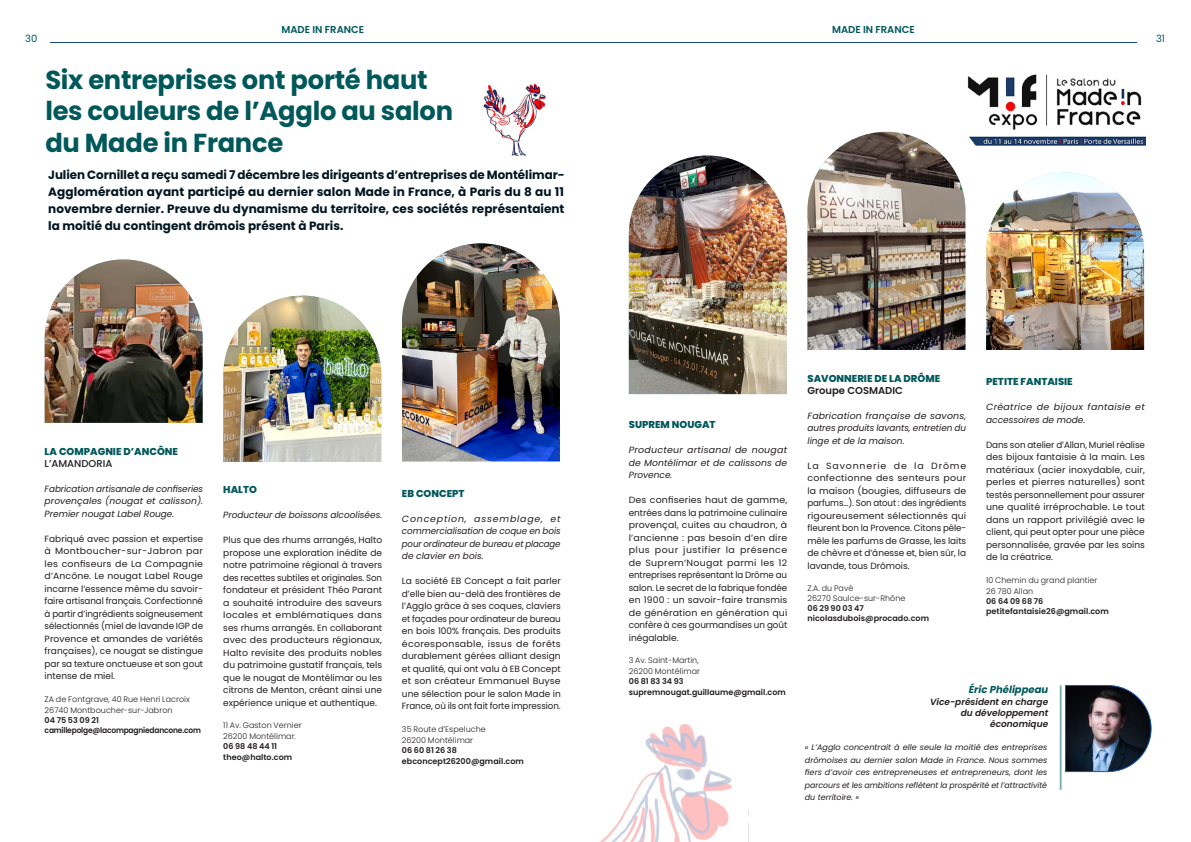
<style>
.page{position:relative;width:1191px;height:842px;background:#fff}
.page>*{position:absolute;margin:0;border:0;box-sizing:border-box;transform-origin:0 0}
._2_-_Gros_Titre{font:700 26px "Poppins";letter-spacing:-.01em;color:#00585b}
._3_-_Chapeau{font:700 12px/17px "Poppins";color:#031722;text-align:justify}
._5_-_textes_courant_gras{font:800 10px "Poppins";color:#00585b}
._1_-_Rubrique{font:600 10px "Poppins";color:#00585b}
._5_-_textes_courant_gras-2{font:600 10px "Poppins";color:#231f20}
._6_-_Nom_de_l_élu{font:italic 700 10px "Poppins";color:#00585b}
._5_-_textes_courant_gras-3{font:500 10px "Poppins";color:#231f20}
._4_-_Article_Texte_Courant{font:800 10px "Poppins";color:#00585b}
._1_-_Rubrique-2{font:10px "Poppins";color:#00585b}
._4_-_Article_Texte_Courant-2{font:9px/12.5px "Poppins";color:#231f20;text-align:justify}
._4_-_Article_Texte_Courant-3{font:9px/12.5px "Poppins";color:#231f20;text-align:justify;scale:1.05 1}
._4_-_Article_Texte_Courant-4{font:italic 9px/12.5px "Poppins";color:#231f20;text-align:justify;scale:1.05 1}
._4_-_Article_Texte_Courant-5{font:italic 9px/12.5px "Poppins";color:#231f20;text-align:justify}
._7_-_Fonction_de_l_élu{font:italic 600 9px "Poppins";color:#231f20}
._4_-_Article_Texte_Courant-6{font:italic 9px/12.5px "Poppins";letter-spacing:.03em;color:#231f20;scale:1.05 1}
._4_-_Article_Texte_Courant-7{font:italic 8px/12.5px "Poppins";letter-spacing:-.005em;color:#231f20;text-align:justify}
.Paramètres_mise_en_page_MLS{font:300 8px "Poppins";letter-spacing:.005em;color:#231f20}
.Paramètres_mise_en_page_MLS-2{font:600 8px "Poppins";letter-spacing:.005em;color:#231f20}
.Paramètres_mise_en_page_MLS-3{font:600 8px "Poppins";letter-spacing:-.025em;color:#231f20;scale:.94 1}
</style>
<div class="page">
<img style="left:600px;top:724px;width:132px;height:118px">
<hr style="left:50px;top:42px;width:1087px;height:1px;background:#174481">
<img style="left:967px;top:74px;width:178px;height:72px">
<img style="left:483px;top:83px;width:64px;height:73px">
<img style="left:45px;top:259px;width:158px;height:164px">
<img style="left:223px;top:296px;width:158px;height:166px">
<img style="left:402px;top:243px;width:158px;height:218px">
<img style="left:629px;top:155px;width:158px;height:239px">
<img style="left:807px;top:132px;width:158px;height:218px">
<img style="left:986px;top:172px;width:158px;height:178px">
<img style="left:1065px;top:685px;width:86px;height:87px">
<hr style="left:1059px;top:685px;width:2px;height:105px;background:#76abb0">
<p class="_1_-_Rubrique" style="left:281px;top:24px;width:84px">MADE IN FRANCE</p>
<p class="_1_-_Rubrique" style="left:832px;top:24px;width:84px">MADE IN FRANCE</p>
<p class="_1_-_Rubrique-2" style="left:25px;top:33px;width:14px">30</p>
<p class="_1_-_Rubrique-2" style="left:1156px;top:33px;width:11px">31</p>
<p class="_2_-_Gros_Titre" style="left:45px;top:65px;width:384px">Six entreprises ont porté haut</p>
<p class="_2_-_Gros_Titre" style="left:45px;top:96px;width:409px">les couleurs de l’Agglo au salon</p>
<p class="_2_-_Gros_Titre" style="left:45px;top:127px;width:239px">du Made in France</p>
<p class="_3_-_Chapeau" style="left:48px;top:166px;width:518px">Julien Cornillet a reçu samedi 7 décembre les dirigeants d’entreprises de Montélimar-Agglomération ayant participé au dernier salon Made in France, à Paris du 8 au 11 novembre dernier. Preuve du dynamisme du territoire, ces sociétés représentaient la moitié du contingent drômois présent à Paris.</p>
<p class="_5_-_textes_courant_gras" style="left:45px;top:445px;width:135px">LA COMPAGNIE D’ANCÔNE</p>
<p class="_5_-_textes_courant_gras-3" style="left:45px;top:457px;width:69px">L’AMANDORIA</p>
<p class="_4_-_Article_Texte_Courant-5" style="left:45px;top:482px;width:160px">Fabrication artisanale de confiseries provençales (nougat et calisson).<br>Premier nougat Label Rouge.</p>
<p class="_4_-_Article_Texte_Courant-2" style="left:45px;top:532px;width:160px">Fabriqué avec passion et expertise à Montboucher-sur-Jabron par les confiseurs de La Compagnie d’Ancône. Le nougat Label Rouge incarne l’essence même du savoir&shy;faire artisanal français. Confectionné à partir d’ingrédients soigneusement sélectionnés (miel de lavande IGP de Provence et amandes de variétés françaises), ce nougat se distingue par sa texture onctueuse et son gout intense de miel.</p>
<p class="Paramètres_mise_en_page_MLS" style="left:45px;top:694px;width:147px">ZA de Fontgrave, 40 Rue Henri Lacroix</p>
<p class="Paramètres_mise_en_page_MLS" style="left:45px;top:705px;width:129px">26740 Montboucher-sur-Jabron</p>
<p class="Paramètres_mise_en_page_MLS-2" style="left:45px;top:715px;width:56px">04 75 53 09 21</p>
<p class="Paramètres_mise_en_page_MLS-3" style="left:45px;top:725px;width:168px">camillepolge@lacompagniedancone.com</p>
<p class="_4_-_Article_Texte_Courant" style="left:223px;top:484px;width:35px">HALTO</p>
<p class="_4_-_Article_Texte_Courant-5" style="left:223px;top:509px;width:160px">Producteur de boissons alcoolisées.</p>
<p class="_4_-_Article_Texte_Courant-2" style="left:223px;top:534px;width:160px">Plus que des rhums arrangés, Halto propose une exploration inédite de notre patrimoine régional à travers des recettes subtiles et originales. Son fondateur et président Théo Parant a souhaité introduire des saveurs locales et emblématiques dans ses rhums arrangés. En collaborant avec des producteurs régionaux, Halto revisite des produits nobles du patrimoine gustatif français, tels que le nougat de Montélimar ou les citrons de Menton, créant ainsi une expérience unique et authentique.</p>
<p class="Paramètres_mise_en_page_MLS" style="left:223px;top:721px;width:80px">11 Av. Gaston Vernier</p>
<p class="Paramètres_mise_en_page_MLS" style="left:223px;top:732px;width:74px">26200 Montélimar.</p>
<p class="Paramètres_mise_en_page_MLS-2" style="left:223px;top:742px;width:55px">06 98 48 44 11</p>
<p class="Paramètres_mise_en_page_MLS-2" style="left:223px;top:753px;width:70px">theo@halto.com</p>
<p class="_5_-_textes_courant_gras" style="left:402px;top:487px;width:64px">EB CONCEPT</p>
<p class="_4_-_Article_Texte_Courant-4" style="left:402px;top:512px;width:153px">Conception, assemblage, et commercialisation de coque en bois pour ordinateur de bureau et placage de clavier en bois.</p>
<p class="_4_-_Article_Texte_Courant-2" style="left:402px;top:575px;width:160px">La société EB Concept a fait parler d’elle bien au-delà des frontières de l’Agglo grâce à ses coques, claviers et façades pour ordinateur de bureau en bois 100% français. Des produits écoresponsable, issus de forêts durablement gérées alliant design et qualité, qui ont valu à EB Concept et son créateur Emmanuel Buyse une sélection pour le salon Made in France, où ils ont fait forte impression.</p>
<p class="Paramètres_mise_en_page_MLS" style="left:402px;top:724px;width:85px">35 Route d’Espeluche</p>
<p class="Paramètres_mise_en_page_MLS" style="left:402px;top:735px;width:73px">26200 Montélimar</p>
<p class="Paramètres_mise_en_page_MLS-2" style="left:402px;top:745px;width:56px">06 60 81 26 38</p>
<p class="Paramètres_mise_en_page_MLS-2" style="left:402px;top:756px;width:123px">ebconcept26200@gmail.com</p>
<p class="_5_-_textes_courant_gras" style="left:629px;top:419px;width:88px">SUPREM NOUGAT</p>
<p class="_4_-_Article_Texte_Courant-4" style="left:629px;top:444px;width:152px">Producteur artisanal de nougat de Montélimar et de calissons de Provence.</p>
<p class="_4_-_Article_Texte_Courant-3" style="left:629px;top:494px;width:152px">Des confiseries haut de gamme, entrées dans la patrimoine culinaire provençal, cuites au chaudron, à l’ancienne : pas besoin d’en dire plus pour justifier la présence de Suprem’Nougat parmi les 12 entreprises représentant la Drôme au salon. Le secret de la fabrique fondée en 1900 : un savoir-faire transmis de génération en génération qui confère à ces gourmandises un goût inégalable.</p>
<p class="Paramètres_mise_en_page_MLS" style="left:629px;top:656px;width:71px">3 Av. Saint-Martin,</p>
<p class="Paramètres_mise_en_page_MLS" style="left:629px;top:667px;width:73px">26200 Montélimar</p>
<p class="Paramètres_mise_en_page_MLS-2" style="left:629px;top:677px;width:56px">06 81 83 34 93</p>
<p class="Paramètres_mise_en_page_MLS-2" style="left:629px;top:688px;width:158px">supremnougat.guillaume@gmail.com</p>
<p class="_5_-_textes_courant_gras" style="left:807px;top:372px;width:134px">SAVONNERIE DE LA DRÔME</p>
<p class="_5_-_textes_courant_gras-2" style="left:807px;top:384px;width:97px">Groupe COSMADIC</p>
<p class="_4_-_Article_Texte_Courant-4" style="left:807px;top:409px;width:153px">Fabrication française de savons, autres produits lavants, entretien du linge et de la maison.</p>
<p class="_4_-_Article_Texte_Courant-3" style="left:807px;top:459px;width:153px">La Savonnerie de la Drôme confectionne des senteurs pour la maison (bougies, diffuseurs de parfums…). Son atout : des ingrédients rigoureusement sélectionnés qui fleurent bon la Provence. Citons pêle&shy;mêle les parfums de Grasse, les laits de chèvre et d’ânesse et, bien sûr, la lavande, tous Drômois.</p>
<p class="Paramètres_mise_en_page_MLS" style="left:807px;top:584px;width:47px">Z.A. du Pavé</p>
<p class="Paramètres_mise_en_page_MLS" style="left:807px;top:594px;width:99px">26270 Saulce-sur-Rhône</p>
<p class="Paramètres_mise_en_page_MLS-2" style="left:807px;top:604px;width:58px">06 29 90 03 47</p>
<p class="Paramètres_mise_en_page_MLS-2" style="left:807px;top:614px;width:123px">nicolasdubois@procado.com</p>
<p class="_5_-_textes_courant_gras" style="left:986px;top:376px;width:88px">PETITE FANTAISIE</p>
<p class="_4_-_Article_Texte_Courant-6" style="left:986px;top:401px;width:153px">Créatrice de bijoux fantaisie et accessoires de mode.</p>
<p class="_4_-_Article_Texte_Courant-2" style="left:986px;top:438px;width:160px">Dans son atelier d’Allan, Muriel réalise des bijoux fantaisie à la main. Les matériaux (acier inoxydable, cuir, perles et pierres naturelles) sont testés personnellement pour assurer une qualité irréprochable. Le tout dans un rapport privilégié avec le client, qui peut opter pour une pièce personnalisée, gravée par les soins de la créatrice.</p>
<p class="Paramètres_mise_en_page_MLS" style="left:986px;top:575px;width:113px">10 Chemin du grand plantier</p>
<p class="Paramètres_mise_en_page_MLS" style="left:986px;top:586px;width:49px">26 780 Allan</p>
<p class="Paramètres_mise_en_page_MLS-2" style="left:986px;top:596px;width:59px">06 64 09 68 76</p>
<p class="Paramètres_mise_en_page_MLS-2" style="left:986px;top:606px;width:124px">petitefantaisie26@gmail.com</p>
<p class="_6_-_Nom_de_l_élu" style="left:969px;top:684px;width:81px">Éric Phélippeau</p>
<p class="_7_-_Fonction_de_l_élu" style="left:930px;top:697px;width:119px">Vice-président en charge</p>
<p class="_7_-_Fonction_de_l_élu" style="left:960px;top:707px;width:89px">du développement</p>
<p class="_7_-_Fonction_de_l_élu" style="left:990px;top:718px;width:59px">économique</p>
<p class="_4_-_Article_Texte_Courant-7" style="left:805px;top:741px;width:244px">« L’Agglo concentrait à elle seule la moitié des entreprises drômoises au dernier salon Made in France. Nous sommes fiers d’avoir ces entrepreneuses et entrepreneurs, dont les parcours et les ambitions reflètent la prospérité et l’attractivité du territoire. »</p>
</div>
